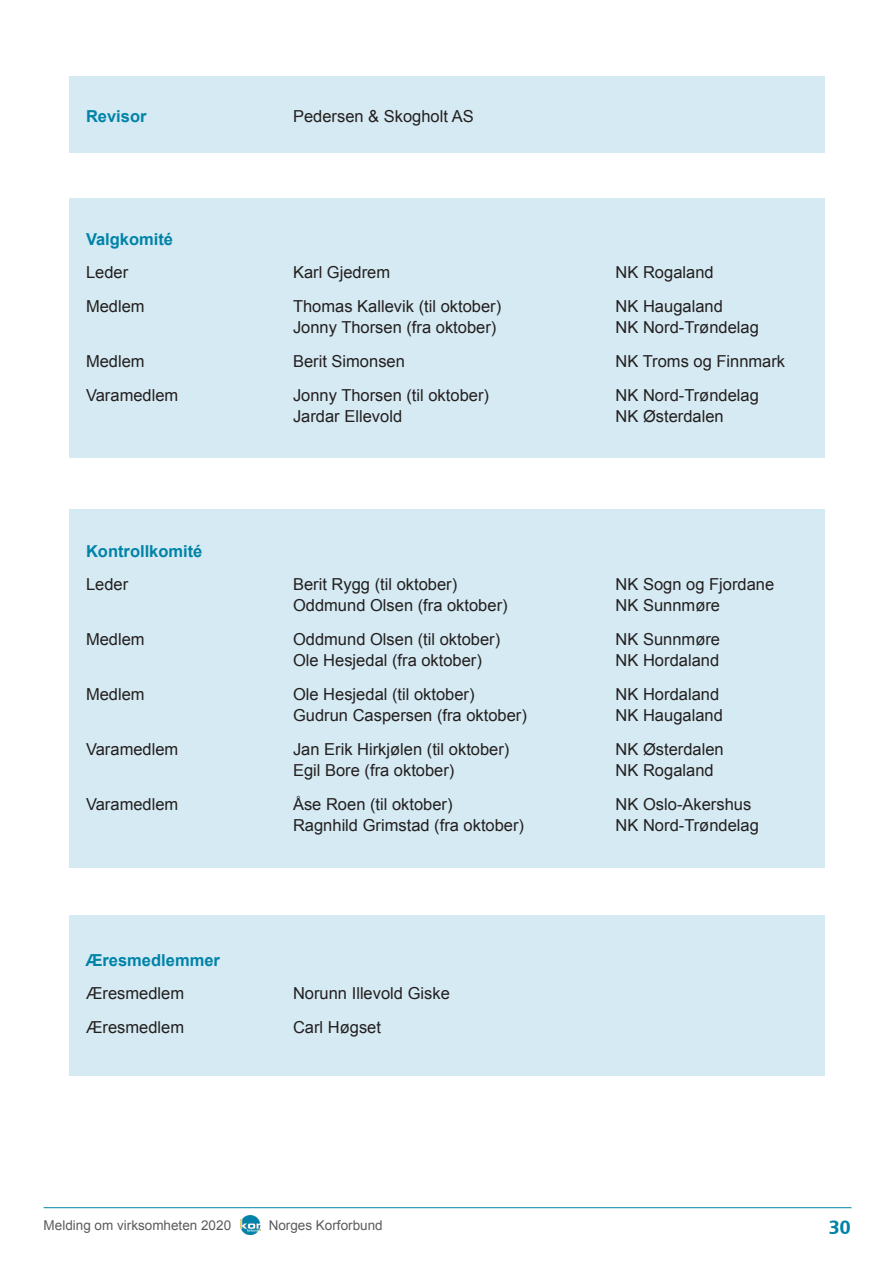
<style>
.page{position:relative;width:893px;height:1263px;background:#fff}
.page>*{position:absolute;margin:0;border:0;box-sizing:border-box;transform-origin:0 0}
.t1{font:18px "Charcoal CY";color:#0083a9}
.Brødtekst{font:16.5px "Arial";color:#231f20}
.Brødtekst-2{font:700 16.5px "Arial";color:#0083a9}
.t2{font:13.5px "Arial";color:#5c5c5f}
</style>
<div class="page">
<div style="left:69px;top:198px;width:756px;height:260px;background:#d5eaf2"></div>
<div style="left:69px;top:509px;width:756px;height:358px;background:#d5eaf2"></div>
<div style="left:69px;top:916px;width:756px;height:160px;background:#d5eaf2"></div>
<div style="left:69px;top:77px;width:756px;height:76px;background:#d5eaf2"></div>
<img style="left:240px;top:1215px;width:20px;height:19px">
<hr style="left:44px;top:1207px;width:807px;height:1px;background:#0083a9">
<p class="Brødtekst-2" style="left:86px;top:106px;width:62px">Revisor</p>
<p class="Brødtekst" style="left:293px;top:106px;width:182px">Pedersen &amp; Skogholt AS</p>
<p class="Brødtekst-2" style="left:86px;top:228px;width:89px">Valgkomité</p>
<p class="Brødtekst" style="left:86px;top:262px;width:44px">Leder</p>
<p class="Brødtekst" style="left:293px;top:262px;width:99px">Karl Gjedrem</p>
<p class="Brødtekst" style="left:616px;top:262px;width:100px">NK Rogaland</p>
<p class="Brødtekst" style="left:86px;top:295px;width:60px">Medlem</p>
<p class="Brødtekst" style="left:293px;top:295px;width:210px">Thomas Kallevik (til oktober)</p>
<p class="Brødtekst" style="left:616px;top:295px;width:109px">NK Haugaland</p>
<p class="Brødtekst" style="left:293px;top:316px;width:205px">Jonny Thorsen (fra oktober)</p>
<p class="Brødtekst" style="left:616px;top:316px;width:145px">NK Nord-Trøndelag</p>
<p class="Brødtekst" style="left:86px;top:350px;width:60px">Medlem</p>
<p class="Brødtekst" style="left:293px;top:350px;width:113px">Berit Simonsen</p>
<p class="Brødtekst" style="left:616px;top:350px;width:171px">NK Troms og Finnmark</p>
<p class="Brødtekst" style="left:86px;top:384px;width:94px">Varamedlem</p>
<p class="Brødtekst" style="left:293px;top:384px;width:197px">Jonny Thorsen (til oktober)</p>
<p class="Brødtekst" style="left:616px;top:384px;width:145px">NK Nord-Trøndelag</p>
<p class="Brødtekst" style="left:293px;top:405px;width:111px">Jardar Ellevold</p>
<p class="Brødtekst" style="left:616px;top:405px;width:110px">NK Østerdalen</p>
<p class="Brødtekst-2" style="left:86px;top:540px;width:118px">Kontrollkomité</p>
<p class="Brødtekst" style="left:86px;top:574px;width:44px">Leder</p>
<p class="Brødtekst" style="left:293px;top:574px;width:166px">Berit Rygg (til oktober)</p>
<p class="Brødtekst" style="left:616px;top:574px;width:160px">NK Sogn og Fjordane</p>
<p class="Brødtekst" style="left:293px;top:595px;width:216px">Oddmund Olsen (fra oktober)</p>
<p class="Brødtekst" style="left:616px;top:595px;width:106px">NK Sunnmøre</p>
<p class="Brødtekst" style="left:86px;top:629px;width:60px">Medlem</p>
<p class="Brødtekst" style="left:293px;top:629px;width:209px">Oddmund Olsen (til oktober)</p>
<p class="Brødtekst" style="left:616px;top:629px;width:106px">NK Sunnmøre</p>
<p class="Brødtekst" style="left:293px;top:650px;width:190px">Ole Hesjedal (fra oktober)</p>
<p class="Brødtekst" style="left:616px;top:650px;width:105px">NK Hordaland</p>
<p class="Brødtekst" style="left:86px;top:683px;width:60px">Medlem</p>
<p class="Brødtekst" style="left:293px;top:683px;width:183px">Ole Hesjedal (til oktober)</p>
<p class="Brødtekst" style="left:616px;top:683px;width:105px">NK Hordaland</p>
<p class="Brødtekst" style="left:293px;top:704px;width:235px">Gudrun Caspersen (fra oktober)</p>
<p class="Brødtekst" style="left:616px;top:704px;width:109px">NK Haugaland</p>
<p class="Brødtekst" style="left:86px;top:738px;width:94px">Varamedlem</p>
<p class="Brødtekst" style="left:293px;top:738px;width:218px">Jan Erik Hirkjølen (til oktober)</p>
<p class="Brødtekst" style="left:616px;top:738px;width:110px">NK Østerdalen</p>
<p class="Brødtekst" style="left:293px;top:759px;width:163px">Egil Bore (fra oktober)</p>
<p class="Brødtekst" style="left:616px;top:759px;width:100px">NK Rogaland</p>
<p class="Brødtekst" style="left:86px;top:793px;width:94px">Varamedlem</p>
<p class="Brødtekst" style="left:293px;top:793px;width:161px">Åse Roen (til oktober)</p>
<p class="Brødtekst" style="left:616px;top:793px;width:137px">NK Oslo-Akershus</p>
<p class="Brødtekst" style="left:293px;top:814px;width:233px">Ragnhild Grimstad (fra oktober)</p>
<p class="Brødtekst" style="left:616px;top:814px;width:145px">NK Nord-Trøndelag</p>
<p class="Brødtekst-2" style="left:86px;top:949px;width:135px">Æresmedlemmer</p>
<p class="Brødtekst" style="left:86px;top:983px;width:100px">Æresmedlem</p>
<p class="Brødtekst" style="left:293px;top:983px;width:158px">Norunn Illevold Giske</p>
<p class="Brødtekst" style="left:86px;top:1016px;width:100px">Æresmedlem</p>
<p class="Brødtekst" style="left:293px;top:1016px;width:90px">Carl Høgset</p>
<p class="t2" style="left:44px;top:1217px;width:189px">Melding om virksomheten 2020</p>
<p class="t2" style="left:269px;top:1217px;width:116px">Norges Korforbund</p>
<p class="t1" style="left:829px;top:1216px;width:23px">30</p>
</div>
